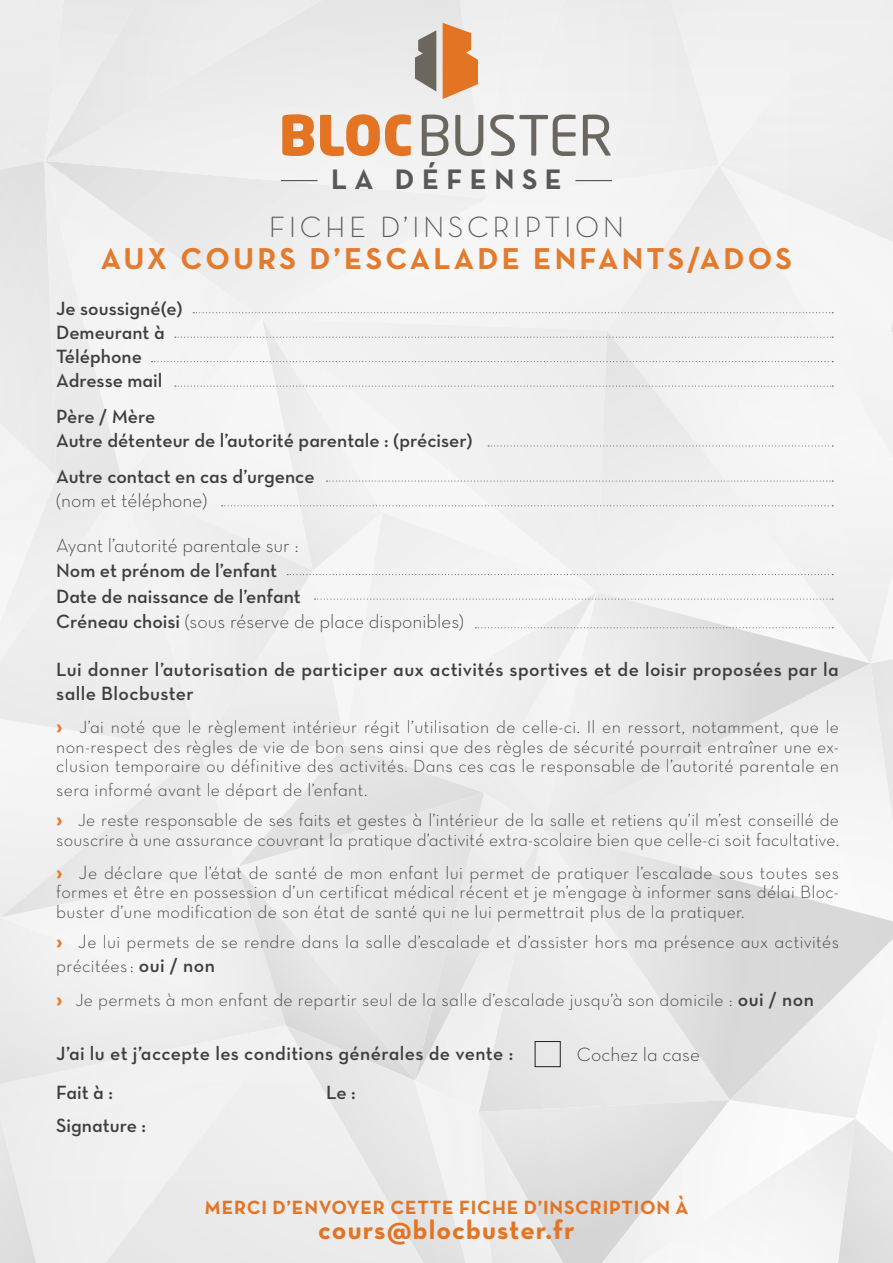
<style>
.page{position:relative;width:893px;height:1263px;background:#fff}
.page>*{position:absolute;margin:0;border:0;box-sizing:border-box;transform-origin:0 0}
.t1{font:30.75px "Neutra Text Bold Alt";letter-spacing:.105em;color:#e47a2c}
.t2{font:29.85px "Neutra Text Light Alt";letter-spacing:.115em;color:#57585a}
.t3{font:700 28.65px "Neutra Text";letter-spacing:.26em;color:#57585a}
.t4{font:27px "Neutra Text Bold Alt";letter-spacing:.04em;color:#e37424}
.t5{font:19.5px/24px "Neutra Text Demi Alt";color:#3e3e3f}
.t6{font:19.5px/24px "Neutra Text Demi Alt";letter-spacing:.02em;color:#3e3e3f}
.t7{font:19.5px "Neutra Text Light Alt";color:#3e3e3f}
.t8{font:19.5px "Neutra Text Bold Alt";letter-spacing:.04em;color:#e37424}
.t9{font:18px/19.5px "Neutra Text Light Alt";letter-spacing:.02em;color:#3e3e3f}
.s1{font-family:"Neutra Text Demi Alt"}
.s2{font-family:"Neutra Text Bold Alt";font-size:22.5px;color:#e47a2c}
.s3{font-size:19.5px}
.s4{font-family:"Neutra Text Demi Alt";font-size:19.5px}
</style>
<div class="page">
<div style="left:200px;top:750px;width:38px;height:117px;background:#f2f2f2"></div>
<img style="left:238px;top:745px;width:107px;height:48px">
<svg style="left:0;top:915px;width:1px;height:12px"></svg>
<div style="left:487px;top:202px;width:120px;height:116px;background:#f5f5f5"></div>
<div style="left:607px;top:165px;width:286px;height:165px;background:#f2f2f2"></div>
<img style="left:597px;top:330px;width:273px;height:262px">
<img style="left:597px;top:592px;width:273px;height:71px">
<div style="left:484px;top:745px;width:59px;height:48px;background:#efefef"></div>
<div style="left:322px;top:0;width:242px;height:198px;background:#eee"></div>
<div style="left:313px;top:318px;width:284px;height:194px;background:#f0f0f1"></div>
<div style="left:345px;top:512px;width:252px;height:233px;background:#f3f3f3"></div>
<div style="left:460px;top:0;width:47px;height:198px;background:#f1f1f1"></div>
<img style="left:602px;top:1100px;width:128px;height:163px">
<img style="left:641px;top:1118px;width:214px;height:145px">
<div style="left:262px;top:318px;width:51px;height:164px;background:#f2f2f2"></div>
<div style="left:0;top:482px;width:200px;height:268px;background:#efefef"></div>
<img style="left:870px;top:659px;width:23px;height:4px">
<img style="left:730px;top:939px;width:163px;height:179px">
<img style="left:855px;top:978px;width:38px;height:174px">
<img style="left:238px;top:793px;width:246px;height:74px">
<img style="left:415px;top:830px;width:128px;height:282px">
<img style="left:238px;top:867px;width:177px;height:158px">
<div style="left:719px;top:0;width:174px;height:242px;background:#eeeeef"></div>
<div style="left:671px;top:0;width:181px;height:165px;background:#f0f0f0"></div>
<img style="left:0;top:170px;width:56px;height:452px">
<img style="left:423px;top:1025px;width:43px;height:55px">
<img style="left:423px;top:1080px;width:69px;height:183px">
<img style="left:479px;top:1112px;width:84px;height:151px">
<div style="left:262px;top:161px;width:225px;height:157px;background:#f2f2f2"></div>
<img style="left:44px;top:161px;width:218px;height:321px">
<div style="left:0;top:0;width:44px;height:161px;background:#ececec"></div>
<div style="left:44px;top:0;width:94px;height:161px;background:#ebebeb"></div>
<svg style="left:282px;top:114px;width:32px;height:42px"></svg>
<svg style="left:320px;top:114px;width:91px;height:42px"></svg>
<svg style="left:422px;top:115px;width:26px;height:41px"></svg>
<svg style="left:455px;top:115px;width:28px;height:41px"></svg>
<svg style="left:490px;top:115px;width:86px;height:41px"></svg>
<svg style="left:583px;top:115px;width:28px;height:41px"></svg>
<svg style="left:443px;top:23px;width:35px;height:76px;background:#e59255"></svg>
<svg style="left:415px;top:30px;width:21px;height:62px"></svg>
<hr style="left:281px;top:180px;width:36px;height:1px;background:#3e3e3f">
<hr style="left:575px;top:180px;width:37px;height:1px;background:#3e3e3f">
<svg style="left:193px;top:312px;width:640px;height:1px"></svg>
<svg style="left:175px;top:337px;width:658px;height:1px"></svg>
<svg style="left:151px;top:361px;width:682px;height:1px"></svg>
<svg style="left:175px;top:386px;width:658px;height:1px"></svg>
<svg style="left:488px;top:445px;width:345px;height:1px"></svg>
<svg style="left:327px;top:480px;width:506px;height:2px"></svg>
<svg style="left:222px;top:505px;width:611px;height:1px"></svg>
<svg style="left:287px;top:574px;width:546px;height:1px"></svg>
<svg style="left:315px;top:598px;width:518px;height:2px"></svg>
<svg style="left:475px;top:627px;width:358px;height:1px"></svg>
<div style="left:535px;top:1041px;width:26px;height:26px;border:1px solid #231f20"></div>
<h3 class="t3" style="left:331px;top:161px;width:232px">LA DÉFENSE</h3>
<h2 class="t2" style="left:269px;top:208px;width:357px">FICHE D’INSCRIPTION</h2>
<h1 class="t1" style="left:101px;top:239px;width:693px">AUX COURS D’ESCALADE ENFANTS/ADOS</h1>
<p class="t5" style="left:56px;top:295px;width:128px">Je soussigné(e)<br>Demeurant à<br>Téléphone<br>Adresse mail</p>
<p class="t5" style="left:56px;top:403px;width:418px">Père / Mère<br>Autre détenteur de l’autorité parentale : (préciser)</p>
<p class="t5" style="left:56px;top:463px;width:260px">Autre contact en cas d’urgence</p>
<p class="t7" style="left:56px;top:488px;width:152px">(nom et téléphone)</p>
<p class="t7" style="left:56px;top:533px;width:244px">Ayant l’autorité parentale sur :</p>
<p class="t5" style="left:56px;top:557px;width:246px;line-height:25.5px">Nom et prénom de l’enfant<br>Date de naissance de l’enfant</p>
<p class="t7" style="left:56px;top:609px;width:409px"><span class="s1">Créneau choisi</span> (sous réserve de place disponibles)</p>
<p class="t6" style="left:56px;top:657px;width:784px">Lui donner l’autorisation de participer aux activités sportives et de loisir proposées par la salle Blocbuster</p>
<p class="t9" style="left:56px;top:717px;width:784px;text-align:justify"><span class="s2">›</span> J’ai noté que le règlement intérieur régit l’utilisation de celle-ci. Il en ressort, notamment, que le non-respect des règles de vie de bon sens ainsi que des règles de sécurité pourrait entraîner une ex&shy;clusion temporaire ou définitive des activités. Dans ces cas le responsable de l’autorité parentale en</p>
<p class="t9" style="left:56px;top:774px;width:784px;line-height:30px">sera informé avant le départ de l’enfant.<br><span class="s2">›</span> Je reste responsable de ses faits et gestes à l’intérieur de la salle et retiens qu’il m’est conseillé de</p>
<p class="t9" style="left:56px;top:822px;width:784px;line-height:33px">souscrire à une assurance couvrant la pratique d’activité extra-scolaire bien que celle-ci soit facultative. <span class="s2">›</span> <span class="s3">J</span>e déclare que l’état de santé de mon enfant lui permet de pratiquer l’escalade sous toutes ses</p>
<p class="t9" style="left:56px;top:882px;width:784px">formes et être en possession d’un certificat médical récent et je m’engage à informer sans délai Bloc&shy;buster d’une modification de son état de santé qui ne lui permettrait plus de la pratiquer.</p>
<p class="t9" style="left:56px;top:929px;width:784px;line-height:24px"><span class="s2">›</span> <span class="s3">J</span>e lui permets de se rendre dans la salle d’escalade et d’assister hors ma présence aux activités précitées : <span class="s4">oui / non</span></p>
<p class="t9" style="left:56px;top:990px;width:759px"><span class="s2">›</span> Je permets à mon enfant de repartir seul de la salle d’escalade jusqu’à son domicile : <span class="s4">oui / non</span></p>
<p class="t6" style="left:56px;top:1033px;width:458px;line-height:39px">J’ai lu et j’accepte les conditions générales de vente :<br>Fait à :</p>
<p class="t7" style="left:577px;top:1042px;width:125px">Cochez la case</p>
<p class="t5" style="left:326px;top:1080px;width:31px">Le :</p>
<p class="t5" style="left:56px;top:1113px;width:91px">Signature :</p>
<p class="t8" style="left:204px;top:1195px;width:486px">MERCI D’ENVOYER CETTE FICHE D’INSCRIPTION À</p>
<h3 class="t4" style="left:318px;top:1213px;width:258px">cours@blocbuster.fr</h3>
</div>
